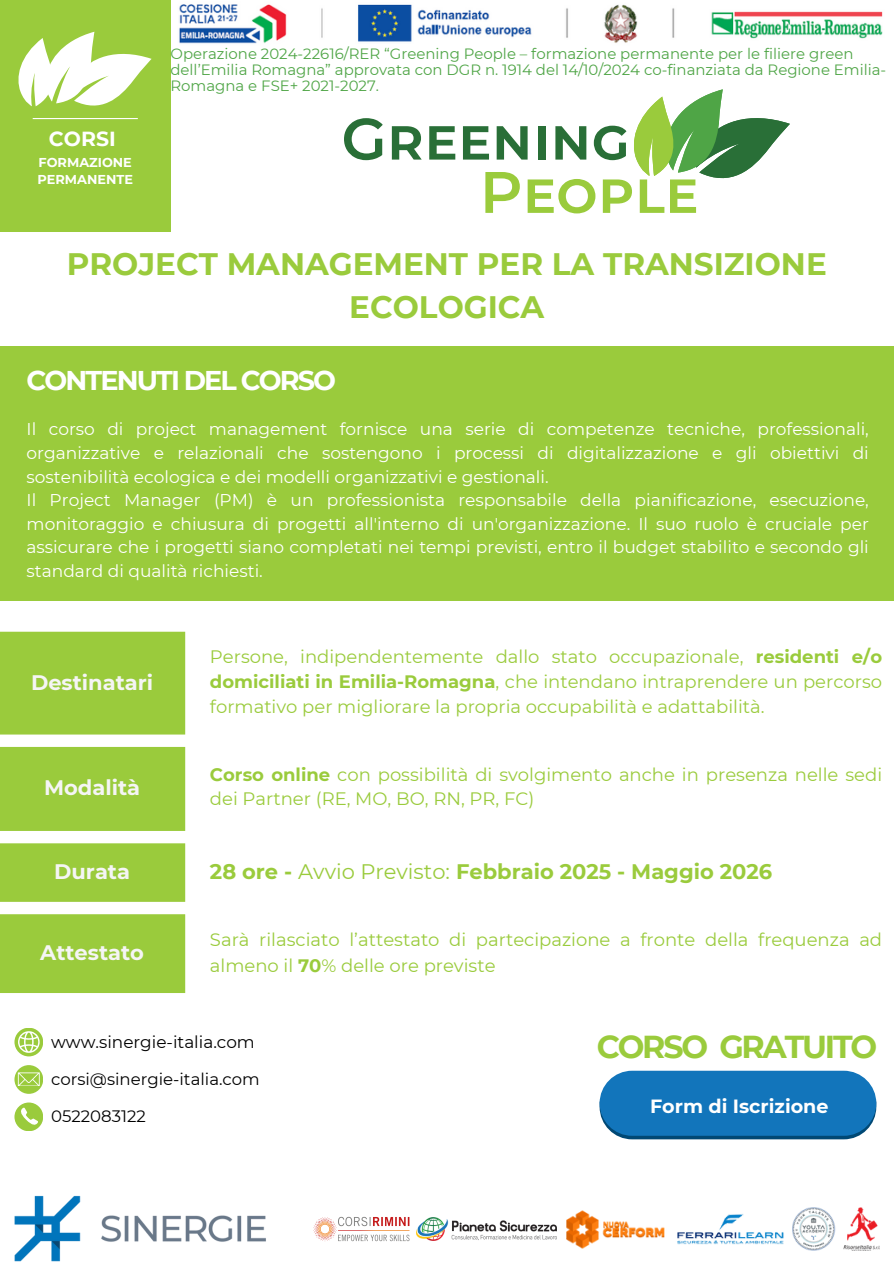
<style>
.page{position:relative;width:894px;height:1264px;background:#fff}
.page>*{position:absolute;margin:0;border:0;box-sizing:border-box;transform-origin:0 0}
.t1{font:700 31.65px "Montserrat";letter-spacing:-.07em;color:#9acb3c}
.t2{font:700 31.05px/42.8px "Montserrat";color:#9acb3c;text-align:center}
.t3{font:700 27.15px "Montserrat";letter-spacing:-.07em;color:#fff}
.t4{font:700 21px "Montserrat";color:#9acb3c}
.t5{font:700 21px "Montserrat";color:#f5f5f5}
.t6{font:700 20.4px "Montserrat";color:#fff}
.t7{font:700 19.05px "Montserrat";color:#fff}
.t8{font:18px/24.8px "Montserrat";color:#9acb3c}
.t9{font:16.95px/23.7px "Montserrat";color:#fff}
.t10{font:16.8px "Montserrat";color:#000}
.t11{font:16.5px "Montserrat";color:#000}
.t12{font:14.85px/16.2px "Montserrat";color:#4fa546}
.t13{font:700 12.9px/17.1px "Montserrat";color:#fff}
.s1{font-weight:700}
.s2{font-weight:400}
</style>
<div class="page">
<div style="left:0;top:346px;width:893px;height:255px;background:#9acb3c"></div>
<img style="left:179px;top:4px;width:704px;height:40px">
<svg style="left:392px;top:126px;width:29px;height:34px"></svg>
<svg style="left:429px;top:126px;width:26px;height:34px"></svg>
<svg style="left:344px;top:118px;width:38px;height:42px"></svg>
<svg style="left:463px;top:89px;width:326px;height:124px"></svg>
<div style="left:0;top:0;width:170px;height:232px;background:#9acb3c"></div>
<hr style="left:33px;top:118px;width:105px;height:1px;background:#fff">
<svg style="left:18px;top:32px;width:133px;height:75px"></svg>
<div style="left:14px;top:1102px;width:29px;height:29px;background:#9acb3c;border-radius:50%"></div>
<svg style="left:21px;top:1107px;width:17px;height:18px"></svg>
<svg style="left:14px;top:1065px;width:29px;height:28px"></svg>
<svg style="left:18px;top:1072px;width:21px;height:13px"></svg>
<svg style="left:14px;top:1027px;width:29px;height:29px"></svg>
<svg style="left:18px;top:1031px;width:21px;height:21px"></svg>
<svg style="left:599px;top:1108px;width:277px;height:31px"></svg>
<div style="left:599px;top:1070px;width:277px;height:65px;background:#1275bb;border-radius:33px"></div>
<svg style="left:0;top:631px;width:185px;height:362px;background:#a4d050"></svg>
<img style="left:14px;top:1195px;width:252px;height:66px">
<img style="left:416px;top:1217px;width:140px;height:23px">
<img style="left:313px;top:1216px;width:97px;height:26px">
<img style="left:566px;top:1210px;width:99px;height:39px">
<img style="left:677px;top:1214px;width:107px;height:30px">
<img style="left:792px;top:1207px;width:87px;height:43px">
<h6 class="t6" style="left:49px;top:127px;width:68px">CORSI</h6>
<p class="t13" style="left:37px;top:154px;width:97px">FORMAZIONE<br>PERMANENTE</p>
<p class="t12" style="left:170px;top:46px;width:717px">Operazione 2024-22616/RER “Greening People – formazione permanente per le filiere green dell’Emilia Romagna” approvata con DGR n. 1914 del 14/10/2024 co-finanziata da Regione Emilia-<br>Romagna e FSE+ 2021-2027.</p>
<p class="t2" style="left:67px;top:242px;width:761px">PROJECT MANAGEMENT PER LA TRANSIZIONE<br>ECOLOGICA</p>
<p class="t3" style="left:27px;top:364px;width:311px">CONTENUTI DEL CORSO</p>
<h3 class="t9" style="left:27px;top:417px;width:843px">Il corso di project management fornisce una serie di competenze tecniche, professionali, organizzative e relazionali che sostengono i processi di digitalizzazione e gli obiettivi di sostenibilità ecologica e dei modelli organizzativi e gestionali.<br>Il Project Manager (PM) è un professionista responsabile della pianificazione, esecuzione, monitoraggio e chiusura di progetti all'interno di un'organizzazione. Il suo ruolo è cruciale per assicurare che i progetti siano completati nei tempi previsti, entro il budget stabilito e secondo gli standard di qualità richiesti.</h3>
<p class="t5" style="left:31px;top:670px;width:124px">Destinatari</p>
<p class="t5" style="left:44px;top:775px;width:97px">Modalità</p>
<p class="t8" style="left:210px;top:644px;width:673px;text-align:justify">Persone, indipendentemente dallo stato occupazionale, <span class="s1">residenti e/o domiciliati in Emilia-Romagna</span>, che intendano intraprendere un percorso formativo per migliorare la propria occupabilità e adattabilità.</p>
<p class="t8" style="left:210px;top:761px;width:673px"><span class="s1">Corso online</span> con possibilità di svolgimento anche in presenza nelle sedi dei Partner (RE, MO, BO, RN, PR, FC)</p>
<p class="t5" style="left:54px;top:859px;width:77px">Durata</p>
<p class="t4" style="left:210px;top:859px;width:563px">28 ore - <span class="s2">Avvio Previsto:</span> Febbraio 2025 - Maggio 2026</p>
<p class="t5" style="left:40px;top:940px;width:105px">Attestato</p>
<p class="t8" style="left:210px;top:926px;width:673px;line-height:25.8px">Sarà rilasciato l’attestato di partecipazione a fronte della frequenza ad almeno il <span class="s1">70</span>% delle ore previste</p>
<h2 class="t10" style="left:51px;top:1031px;width:205px">www.sinergie-italia.com</h2>
<h1 class="t11" style="left:51px;top:1068px;width:210px">corsi@sinergie-italia.com</h1>
<p class="t11" style="left:51px;top:1106px;width:96px">0522083122</p>
<p class="t1" style="left:596px;top:1026px;width:282px">CORSO GRATUITO</p>
<h5 class="t7" style="left:649px;top:1094px;width:180px">Form di Iscrizione</h5>
</div>
